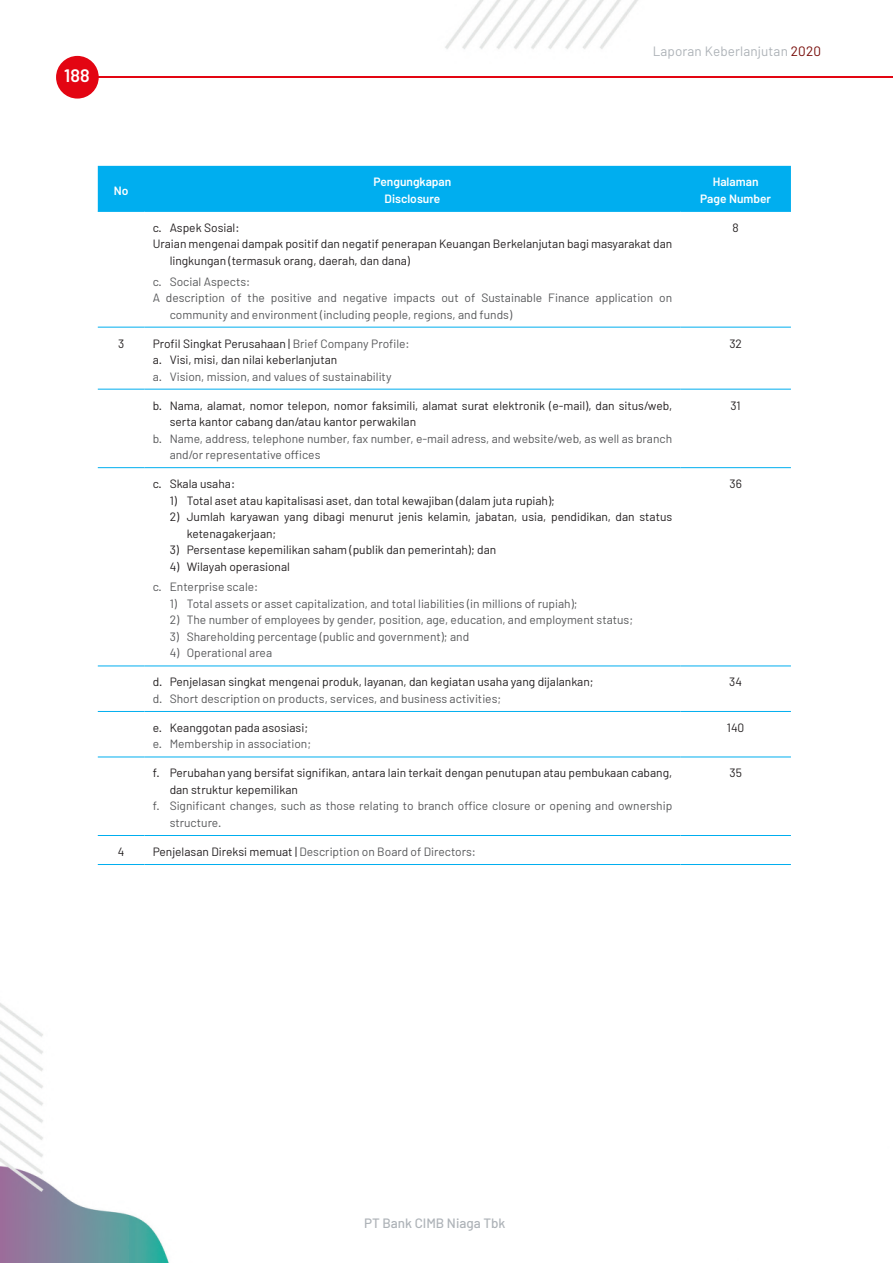
<style>
.page{position:relative;width:893px;height:1263px;background:#fff}
.page>*{position:absolute;margin:0;border:0;box-sizing:border-box;transform-origin:0 0}
.t1{font:600 18px "Barlow";color:#fff}
.t2{font:13.5px "Barlow";letter-spacing:.01em;color:#aeb3b8}
.t3{font:500 13.5px "Barlow";color:#aeb3b8}
.List_Paragraph{font:12px/16.5px "Barlow";color:#231f20}
.List_Paragraph-2{font:12px/16.5px "Barlow";color:#57585a}
.t4{font:600 12px "Barlow";color:#fff}
.s1{color:#780d0a}
.s2{color:#57585a}
.s3{color:#231f20}
</style>
<div class="page">
<img style="left:1px;top:0;width:892px;height:1263px">
<div style="left:98px;top:166px;width:693px;height:45px;background:#00aeef"></div>
<hr style="left:98px;top:211px;width:47px;height:1px;background:#00aeef">
<hr style="left:145px;top:211px;width:535px;height:1px;background:#00aeef">
<hr style="left:680px;top:211px;width:111px;height:1px;background:#00aeef">
<hr style="left:98px;top:327px;width:47px;height:1px;background:#00aeef">
<hr style="left:145px;top:327px;width:535px;height:1px;background:#00aeef">
<hr style="left:680px;top:327px;width:111px;height:1px;background:#00aeef">
<hr style="left:98px;top:389px;width:47px;height:1px;background:#00aeef">
<hr style="left:145px;top:389px;width:535px;height:1px;background:#00aeef">
<hr style="left:680px;top:389px;width:111px;height:1px;background:#00aeef">
<hr style="left:98px;top:467px;width:47px;height:1px;background:#00aeef">
<hr style="left:145px;top:467px;width:535px;height:1px;background:#00aeef">
<hr style="left:680px;top:467px;width:111px;height:1px;background:#00aeef">
<hr style="left:98px;top:665px;width:47px;height:1px;background:#00aeef">
<hr style="left:145px;top:665px;width:535px;height:1px;background:#00aeef">
<hr style="left:680px;top:665px;width:111px;height:1px;background:#00aeef">
<hr style="left:98px;top:711px;width:47px;height:1px;background:#00aeef">
<hr style="left:145px;top:711px;width:535px;height:1px;background:#00aeef">
<hr style="left:680px;top:711px;width:111px;height:1px;background:#00aeef">
<hr style="left:98px;top:757px;width:47px;height:1px;background:#00aeef">
<hr style="left:145px;top:757px;width:535px;height:1px;background:#00aeef">
<hr style="left:680px;top:757px;width:111px;height:1px;background:#00aeef">
<hr style="left:98px;top:835px;width:47px;height:1px;background:#00aeef">
<hr style="left:145px;top:835px;width:535px;height:1px;background:#00aeef">
<hr style="left:680px;top:835px;width:111px;height:1px;background:#00aeef">
<hr style="left:98px;top:864px;width:47px;height:1px;background:#00aeef">
<hr style="left:145px;top:864px;width:535px;height:1px;background:#00aeef">
<hr style="left:680px;top:864px;width:111px;height:1px;background:#00aeef">
<div style="left:56px;top:56px;width:43px;height:43px;background:#e30512;border-radius:50%"></div>
<hr style="left:99px;top:77px;width:794px;height:1px;background:#e30512">
<div style="left:740px;top:1155px;width:153px;height:108px;background:#fff"></div>
<h1 class="t1" style="left:64px;top:64px;width:27px">188</h1>
<p class="t2" style="left:653px;top:43px;width:170px">Laporan Keberlanjutan <span class="s1">2020</span></p>
<p class="t4" style="left:114px;top:183px;width:16px">No</p>
<p class="t4" style="left:374px;top:175px;width:79px">Pengungkapan</p>
<p class="t4" style="left:385px;top:191px;width:57px">Disclosure</p>
<p class="t4" style="left:713px;top:175px;width:47px">Halaman</p>
<p class="t4" style="left:700px;top:191px;width:72px">Page Number</p>
<p class="List_Paragraph" style="left:153px;top:219px;width:88px">c. Aspek Sosial:</p>
<p class="List_Paragraph" style="left:170px;top:235px;width:504px;text-indent:-17px">Uraian mengenai dampak positif dan negatif penerapan Keuangan Berkelanjutan bagi masyarakat dan lingkungan (termasuk orang, daerah, dan dana)</p>
<p class="List_Paragraph-2" style="left:153px;top:273px;width:99px">c. Social Aspects:</p>
<p class="List_Paragraph-2" style="left:170px;top:289px;width:504px;text-indent:-17px">A description of the positive and negative impacts out of Sustainable Finance application on community and environment (including people, regions, and funds)</p>
<p class="List_Paragraph" style="left:732px;top:219px;width:8px">8</p>
<p class="List_Paragraph" style="left:118px;top:335px;width:8px">3</p>
<p class="List_Paragraph" style="left:153px;top:335px;width:258px">Profil Singkat Perusahaan | <span class="s2">Brief Company Profile:</span></p>
<p class="List_Paragraph" style="left:153px;top:351px;width:186px">a. Visi, misi, dan nilai keberlanjutan</p>
<p class="List_Paragraph-2" style="left:153px;top:368px;width:240px">a. Vision, mission, and values of sustainability</p>
<p class="List_Paragraph" style="left:729px;top:335px;width:14px">32</p>
<p class="List_Paragraph" style="left:170px;top:397px;width:504px;text-indent:-17px">b. Nama, alamat, nomor telepon, nomor faksimili, alamat surat elektronik (e-mail), dan situs/web, serta kantor cabang dan/atau kantor perwakilan</p>
<p class="List_Paragraph-2" style="left:170px;top:430px;width:504px;text-indent:-17px">b. Name, address, telephone number, fax number, e-mail adress, and website/web, as well as branch and/or representative offices</p>
<p class="List_Paragraph" style="left:730px;top:397px;width:12px">31</p>
<p class="List_Paragraph" style="left:153px;top:475px;width:84px">c. Skala usaha:</p>
<p class="List_Paragraph" style="left:170px;top:492px;width:387px">1) Total aset atau kapitalisasi aset, dan total kewajiban (dalam juta rupiah);</p>
<p class="List_Paragraph" style="left:187px;top:508px;width:487px;text-indent:-17px">2) Jumlah karyawan yang dibagi menurut jenis kelamin, jabatan, usia, pendidikan, dan status ketenagakerjaan;</p>
<p class="List_Paragraph" style="left:170px;top:541px;width:328px">3) Persentase kepemilikan saham (publik dan pemerintah); dan</p>
<p class="List_Paragraph" style="left:170px;top:558px;width:122px">4) Wilayah operasional</p>
<p class="List_Paragraph-2" style="left:153px;top:578px;width:107px">c. Enterprise scale:</p>
<p class="List_Paragraph-2" style="left:170px;top:595px;width:409px">1) Total assets or asset capitalization, and total liabilities (in millions of rupiah);</p>
<p class="List_Paragraph-2" style="left:170px;top:611px;width:465px">2) The number of employees by gender, position, age, education, and employment status;</p>
<p class="List_Paragraph-2" style="left:170px;top:628px;width:301px">3) Shareholding percentage (public and government); and</p>
<p class="List_Paragraph-2" style="left:170px;top:644px;width:104px">4) Operational area</p>
<p class="List_Paragraph" style="left:729px;top:475px;width:14px">36</p>
<p class="List_Paragraph" style="left:153px;top:673px;width:442px">d. Penjelasan singkat mengenai produk, layanan, dan kegiatan usaha yang dijalankan;</p>
<p class="List_Paragraph-2" style="left:153px;top:690px;width:350px">d. Short description on products, services, and business activities;</p>
<p class="List_Paragraph" style="left:729px;top:673px;width:14px">34</p>
<p class="List_Paragraph" style="left:153px;top:719px;width:157px">e. Keanggotan pada asosiasi;</p>
<p class="List_Paragraph-2" style="left:153px;top:736px;width:160px">e. Membership in association;</p>
<p class="List_Paragraph" style="left:727px;top:719px;width:19px">140</p>
<p class="List_Paragraph" style="left:170px;top:765px;width:504px;text-indent:-17px">f. Perubahan yang bersifat signifikan, antara lain terkait dengan penutupan atau pembukaan cabang, dan struktur kepemilikan</p>
<p class="List_Paragraph-2" style="left:170px;top:798px;width:504px;text-indent:-17px">f. Significant changes, such as those relating to branch office closure or opening and ownership structure.</p>
<p class="List_Paragraph" style="left:729px;top:765px;width:14px">35</p>
<p class="List_Paragraph" style="left:118px;top:843px;width:8px">4</p>
<p class="List_Paragraph-2" style="left:153px;top:843px;width:325px"><span class="s3">Penjelasan Direksi memuat |</span> Description on Board of Directors:</p>
<p class="t3" style="left:364px;top:1215px;width:143px">PT Bank CIMB Niaga Tbk</p>
</div>
